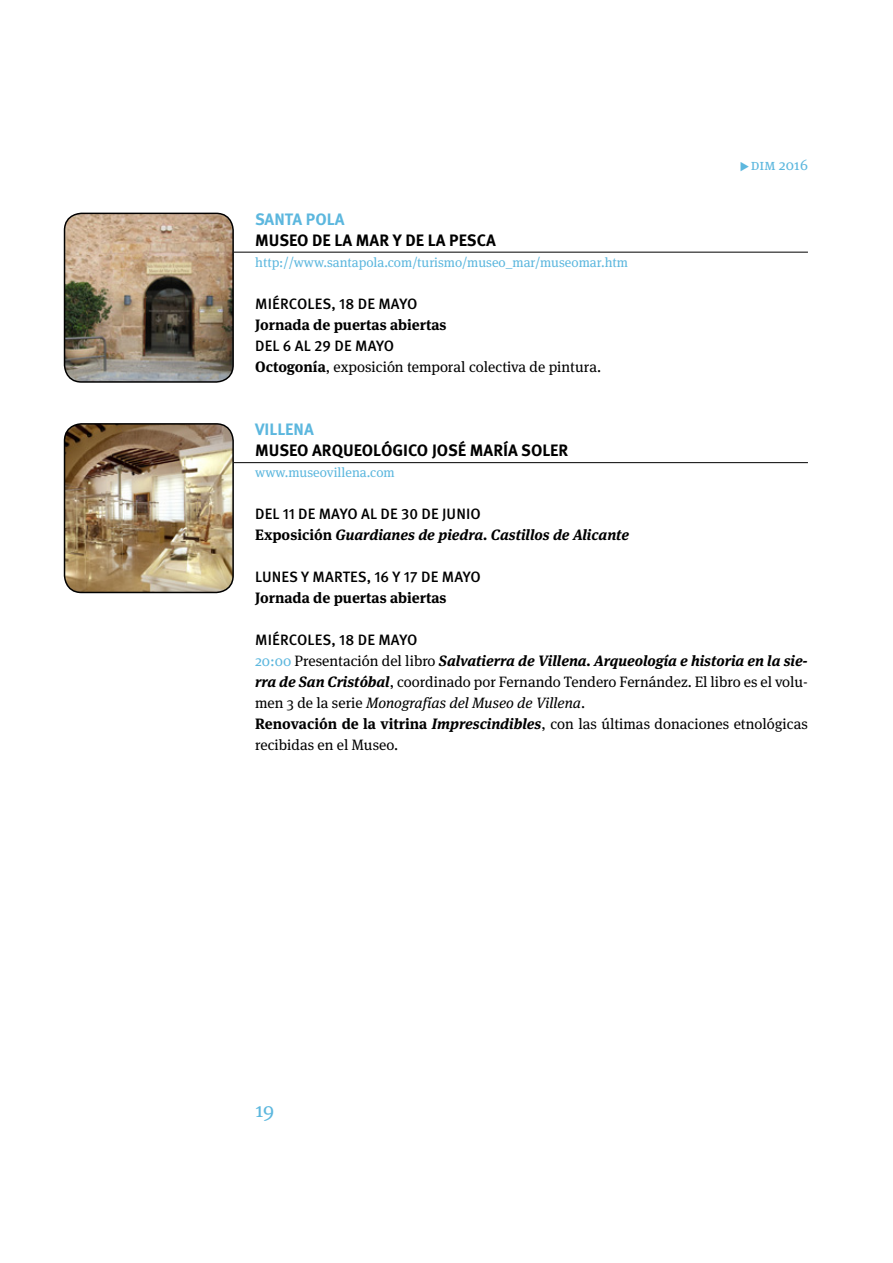
<style>
.page{position:relative;width:893px;height:1263px;background:#fff}
.page>*{position:absolute;margin:0;border:0;box-sizing:border-box;transform-origin:0 0}
.t1{font:21px "Meta Serif OT";color:#5cb7de}
.t2{font:700 16.5px "Meta Pro";color:#000}
.t3{font:700 16.5px "Meta Pro";color:#5cb7de}
.t4{font:15px/21px "Meta Serif OT";color:#000}
.t5{font:500 15px "Meta Pro";letter-spacing:.01em;color:#000}
.t6{font:700 15px "Meta Serif OT";color:#000}
.t7{font:italic 700 15px "Meta Serif OT";color:#000}
.t8{font:15px "Meta Serif OT";color:#5cb7de}
.t9{font:13.5px "Meta Serif OT";color:#5cb7de}
.s1{font-weight:700}
.s2{font-style:normal}
.s3{color:#5cb7de}
.s4{font-weight:700;font-style:italic}
.s5{font-style:italic}
</style>
<div class="page">
<hr style="left:234px;top:252px;width:574px;height:1px;background:#000">
<img style="left:65px;top:213px;width:168px;height:169px">
<div style="left:64px;top:213px;width:170px;height:170px;border:2px solid #000;border-radius:17px"></div>
<hr style="left:234px;top:462px;width:574px;height:1px;background:#000">
<img style="left:65px;top:424px;width:168px;height:168px">
<div style="left:64px;top:423px;width:170px;height:170px;border:2px solid #000;border-radius:17px"></div>
<p class="t3" style="left:255px;top:209px;width:91px">SANTA POLA</p>
<p class="t2" style="left:255px;top:230px;width:242px">MUSEO DE LA MAR Y DE LA PESCA</p>
<p class="t9" style="left:255px;top:255px;width:374px">http://www.santapola.com/turismo/museo_mar/museomar.htm</p>
<p class="t5" style="left:255px;top:294px;width:164px">MIÉRCOLES, 18 DE MAYO</p>
<p class="t6" style="left:255px;top:316px;width:193px">Jornada de puertas abiertas</p>
<p class="t5" style="left:255px;top:336px;width:111px">DEL 6 AL 29 DE MAYO</p>
<p class="t4" style="left:255px;top:357px;width:347px"><span class="s1">Octogonía</span>, exposición temporal colectiva de pintura.</p>
<p class="t8" style="left:751px;top:156px;width:59px">dim 2016</p>
<p class="t3" style="left:255px;top:419px;width:60px">VILLENA</p>
<p class="t2" style="left:255px;top:440px;width:315px">MUSEO ARQUEOLÓGICO JOSÉ MARÍA SOLER</p>
<p class="t9" style="left:255px;top:465px;width:141px">www.museovillena.com</p>
<p class="t5" style="left:255px;top:504px;width:227px">DEL 11 DE MAYO AL DE 30 DE JUNIO</p>
<p class="t7" style="left:255px;top:526px;width:376px"><span class="s2">Exposición</span> Guardianes de piedra. Castillos de Alicante</p>
<p class="t5" style="left:255px;top:567px;width:10px">LUNES</p>
<p class="t5" style="left:301px;top:567px;width:22px">YMARTES</p>
<p class="t5" style="left:367px;top:567px;width:116px">, 16 Y 17 DE MAYO</p>
<p class="t6" style="left:255px;top:589px;width:193px">Jornada de puertas abiertas</p>
<p class="t5" style="left:255px;top:630px;width:10px">MIÉRCOLES</p>
<p class="t5" style="left:331px;top:630px;width:87px">, 18 DE MAYO</p>
<p class="t4" style="left:255px;top:651px;width:554px"><span class="s3">20:00</span> Presentación del libro <span class="s4">Salvatierra de Villena. Arqueología e historia en la sie&shy;rra de San Cristóbal</span>, coordinado por Fernando Tendero Fernández. El libro es el volu&shy;men 3 de la serie <span class="s5">Monografías del Museo de Villena</span>.<br><span class="s1">Renovación de la vitrina</span> <span class="s4">Imprescindibles</span>, con las últimas donaciones etnológicas recibidas en el Museo.</p>
<h1 class="t1" style="left:255px;top:1097px;width:21px">19</h1>
</div>
